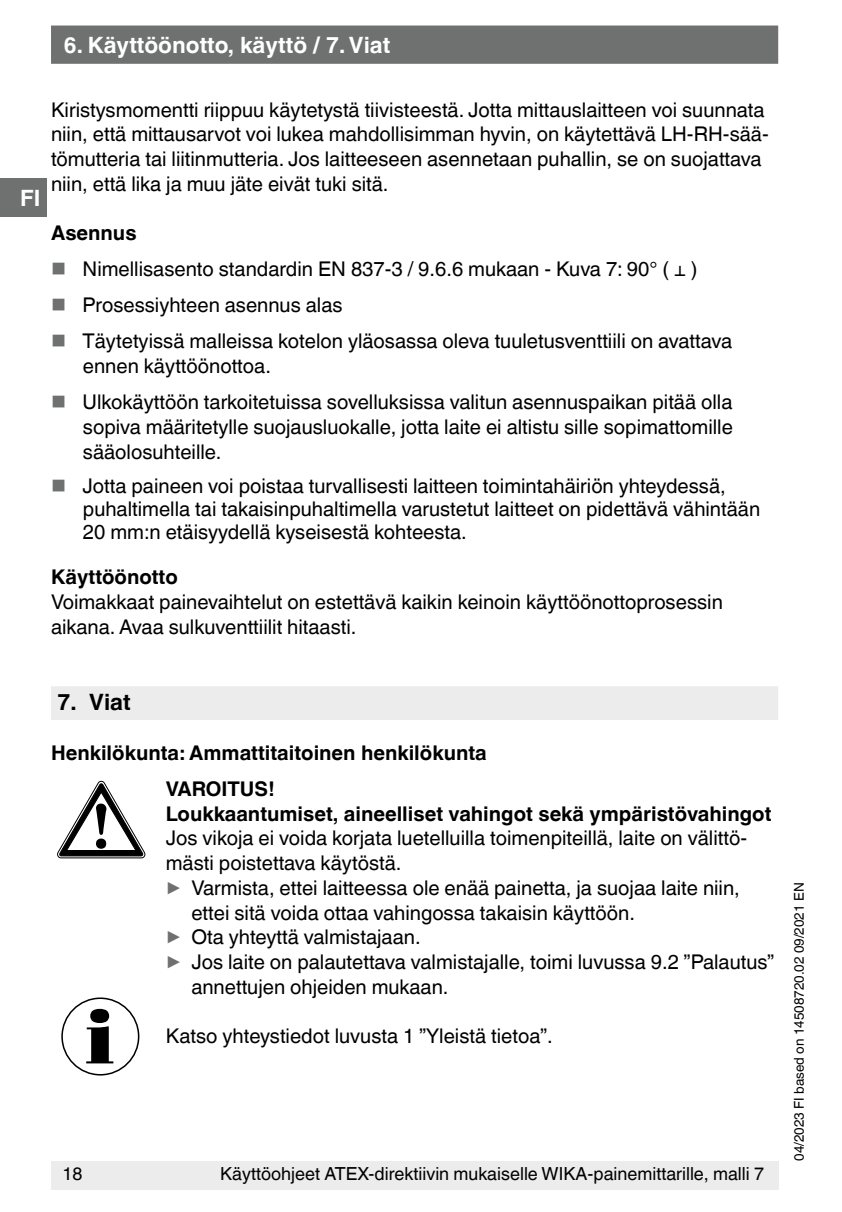
<style>
.page{position:relative;width:842px;height:1212px;background:#fff}
.page>*{position:absolute;margin:0;border:0;box-sizing:border-box;transform-origin:0 0}
.t1{font:700 22.5px "Helvetica World";color:#fff}
.t2{font:700 22.5px "Helvetica World";color:#000}
.t3{font:20.25px/24.8px "Helvetica World";color:#000}
.t4{font:700 20.25px/36px "Helvetica World";color:#000}
.t5{font:18px "Helvetica World";color:#000}
.t6{font:13.5px "Helvetica World";color:#000}
.s1{color:#6f7070}
</style>
<div class="page">
<div style="left:51px;top:1161px;width:727px;height:29px;background:#ececec"></div>
<div style="left:51px;top:26px;width:727px;height:38px;background:#6f7070;border:2px solid #6f7070"></div>
<div style="left:0;top:179px;width:47px;height:38px;background:#6f7070"></div>
<div style="left:51px;top:686px;width:727px;height:34px;background:#ececec"></div>
<svg style="left:57px;top:781px;width:88px;height:77px"></svg>
<svg style="left:86px;top:1009px;width:27px;height:54px"></svg>
<div style="left:61px;top:997px;width:78px;height:78px;border:2px solid #000;border-radius:50%"></div>
<p class="t1" style="left:64px;top:32px;width:328px">6. Käyttöönotto, käyttö / 7. Viat</p>
<p class="t1" style="left:20px;top:185px;width:22px">FI</p>
<p class="t3" style="left:51px;top:97px;width:719px">Kiristysmomentti riippuu käytetystä tiivisteestä. Jotta mittauslaitteen voi suunnata niin, että mittausarvot voi lukea mahdollisimman hyvin, on käytettävä LH-RH-sää&shy;tömutteria tai liitinmutteria. Jos laitteeseen asennetaan puhallin, se on suojattava niin, että lika ja muu jäte eivät tuki sitä.</p>
<p class="t4" style="left:51px;top:215px;width:87px">Asennus</p>
<p class="t3" style="left:83px;top:251px;width:651px;line-height:36px">Nimellisasento standardin EN 837-3 / 9.6.6 mukaan - Kuva 7: 90° ( ⊥ )<br>Prosessiyhteen asennus alas<br>Täytetyissä malleissa kotelon yläosassa oleva tuuletusventtiili on avattava</p>
<p class="t3" style="left:83px;top:348px;width:651px;line-height:36px">ennen käyttöönottoa.<br>Ulkokäyttöön tarkoitetuissa sovelluksissa valitun asennuspaikan pitää olla</p>
<p class="t3" style="left:83px;top:414px;width:651px">sopiva määritetylle suojausluokalle, jotta laite ei altistu sille sopimattomille sääolosuhteille.</p>
<p class="t3" style="left:83px;top:474px;width:679px;line-height:23.2px">Jotta paineen voi poistaa turvallisesti laitteen toimintahäiriön yhteydessä, puhaltimella tai takaisinpuhaltimella varustetut laitteet on pidettävä vähintään<br>20 mm:n etäisyydellä kyseisestä kohteesta.</p>
<p class="t4" style="left:51px;top:559px;width:128px">Käyttöönotto</p>
<p class="t3" style="left:51px;top:590px;width:673px">Voimakkaat painevaihtelut on estettävä kaikin keinoin käyttöönottoprosessin aikana. Avaa sulkuventtiilit hitaasti.</p>
<p class="t2" style="left:57px;top:689px;width:75px">7. Viat</p>
<p class="t4" style="left:166px;top:735px;width:322px;text-indent:-115px">Henkilökunta: Ammattitaitoinen henkilökunta<br>VAROITUS!</p>
<p class="t4" style="left:166px;top:796px;width:607px">Loukkaantumiset, aineelliset vahingot sekä ympäristövahingot</p>
<p class="t3" style="left:166px;top:826px;width:583px">Jos vikoja ei voida korjata luetelluilla toimenpiteillä, laite on välittö-</p>
<p class="t3" style="left:166px;top:851px;width:237px">mästi poistettava käytöstä.</p>
<p class="t3" style="left:166px;top:875px;width:576px"><span class="s1">▶</span> Varmista, ettei laitteessa ole enää painetta, ja suojaa laite niin,</p>
<p class="t3" style="left:191px;top:900px;width:445px">ettei sitä voida ottaa vahingossa takaisin käyttöön.</p>
<p class="t3" style="left:166px;top:925px;width:256px"><span class="s1">▶</span> Ota yhteyttä valmistajaan.</p>
<p class="t3" style="left:166px;top:950px;width:610px"><span class="s1">▶</span> Jos laite on palautettava valmistajalle, toimi luvussa 9.2 ”Palautus”</p>
<p class="t3" style="left:191px;top:974px;width:259px">annettujen ohjeiden mukaan.</p>
<p class="t3" style="left:166px;top:1024px;width:389px">Katso yhteystiedot luvusta 1 ”Yleistä tietoa”.</p>
<p class="t5" style="left:63px;top:1163px;width:22px">18</p>
<p class="t5" style="left:220px;top:1163px;width:546px">Käyttöohjeet ATEX-direktiivin mukaiselle WIKA-painemittarille, malli 7</p>
<p class="t6" style="left:791px;top:1161px;width:280px;rotate:-90deg">04/2023 FI based on 14508720.02 09/2021 EN</p>
</div>
